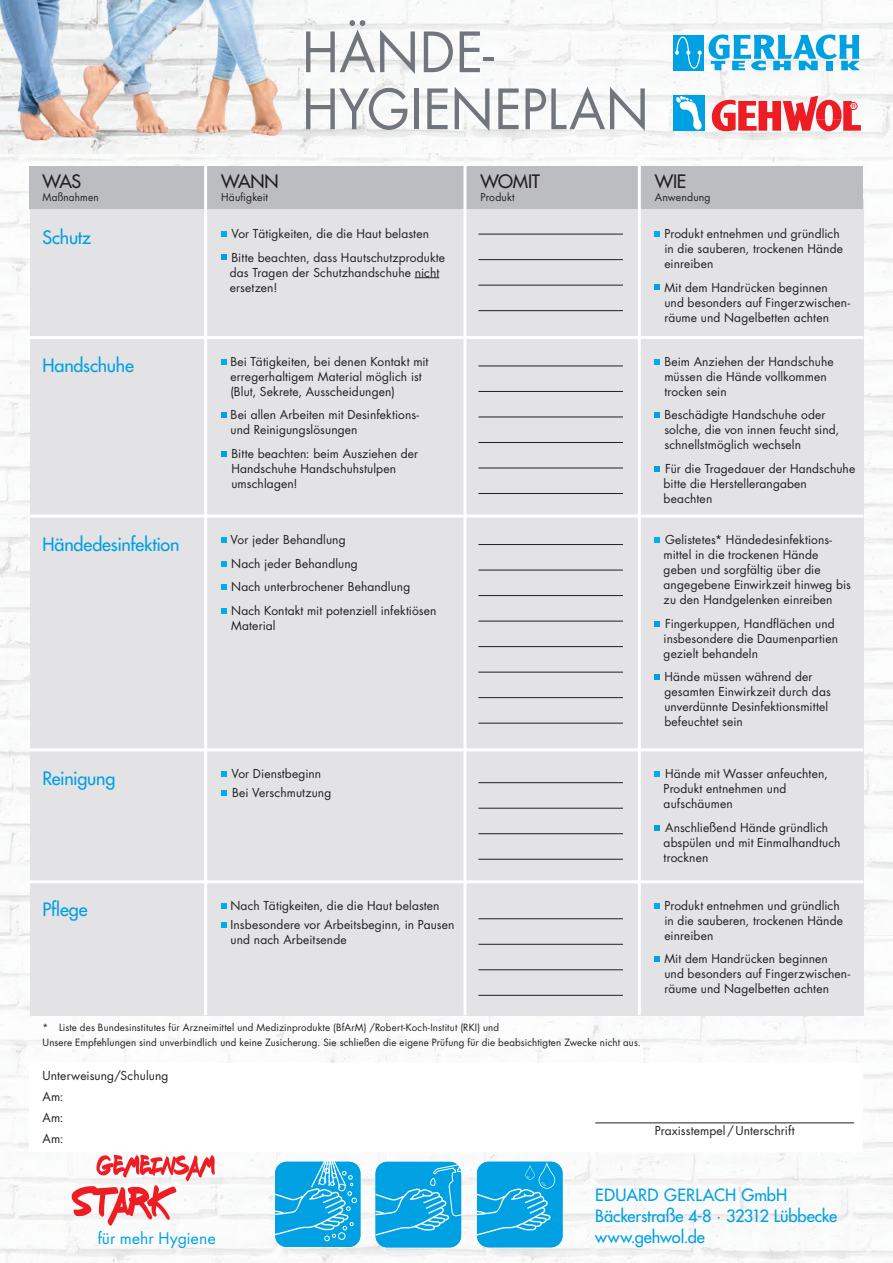
<style>
.page{position:relative;width:893px;height:1263px;background:#fff}
.page>*{position:absolute;margin:0;border:0;box-sizing:border-box;transform-origin:0 0}
.t1{font:54px/57px "Futura Std";letter-spacing:.005em;color:#71757c;scale:.96 1}
.t2{font:500 18px "Futura Std";letter-spacing:-.01em;color:#00a1e3}
.t3{font:500 18px "Futura Std";letter-spacing:-.015em;color:#231f20}
.t4{font:17.7px "Futura T";color:#00a1e3}
.t5{font:500 16.5px/20.7px "Futura Std";letter-spacing:-.005em;color:#00a1e3}
.t6{font:12px/15px "Futura Std";letter-spacing:.01em;color:#231f20}
.t7{font:10.5px "Futura Std";letter-spacing:.01em;color:#231f20}
.t8{font:10.5px "Futura Std";letter-spacing:.01em;color:#231f20;scale:.95 1}
.t9{font:9.75px/14.7px "Futura Std";letter-spacing:.015em;color:#231f20}
</style>
<div class="page">
<img style="left:0;top:0;width:893px;height:1263px">
<div style="left:30px;top:1063px;width:833px;height:89px;background:#fff"></div>
<div style="left:30px;top:199px;width:833px;height:816px;background:#e3e2e4"></div>
<div style="left:30px;top:166px;width:833px;height:42px;background:#bcbdc0"></div>
<div style="left:674px;top:95px;width:31px;height:36px;background:#00a1e3"></div>
<svg style="left:676px;top:96px;width:26px;height:34px"></svg>
<svg style="left:712px;top:96px;width:149px;height:35px"></svg>
<svg style="left:708px;top:34px;width:152px;height:36px"></svg>
<div style="left:673px;top:35px;width:31px;height:35px;background:#00a1e3"></div>
<svg style="left:675px;top:36px;width:27px;height:33px"></svg>
<svg style="left:415px;top:277px;width:24px;height:1px"></svg>
<svg style="left:221px;top:231px;width:5px;height:6px"></svg>
<svg style="left:221px;top:255px;width:5px;height:5px"></svg>
<svg style="left:221px;top:359px;width:5px;height:5px"></svg>
<svg style="left:221px;top:412px;width:5px;height:6px"></svg>
<svg style="left:221px;top:451px;width:5px;height:5px"></svg>
<svg style="left:221px;top:538px;width:5px;height:5px"></svg>
<svg style="left:221px;top:561px;width:5px;height:5px"></svg>
<svg style="left:221px;top:585px;width:5px;height:5px"></svg>
<svg style="left:221px;top:608px;width:5px;height:5px"></svg>
<svg style="left:221px;top:771px;width:5px;height:6px"></svg>
<svg style="left:221px;top:791px;width:5px;height:5px"></svg>
<svg style="left:221px;top:903px;width:5px;height:5px"></svg>
<svg style="left:221px;top:922px;width:5px;height:6px"></svg>
<hr style="left:204px;top:166px;width:3px;height:849px;background:#fff">
<hr style="left:463px;top:166px;width:3px;height:849px;background:#fff">
<hr style="left:638px;top:166px;width:3px;height:849px;background:#fff">
<hr style="left:595px;top:1122px;width:259px;height:1px;background:#231f20">
<svg style="left:655px;top:231px;width:5px;height:6px"></svg>
<svg style="left:655px;top:285px;width:5px;height:5px"></svg>
<svg style="left:655px;top:359px;width:5px;height:5px"></svg>
<svg style="left:655px;top:412px;width:5px;height:6px"></svg>
<svg style="left:655px;top:466px;width:5px;height:5px"></svg>
<svg style="left:655px;top:538px;width:5px;height:5px"></svg>
<svg style="left:655px;top:621px;width:5px;height:5px"></svg>
<svg style="left:655px;top:675px;width:5px;height:5px"></svg>
<svg style="left:655px;top:771px;width:5px;height:6px"></svg>
<svg style="left:655px;top:825px;width:5px;height:5px"></svg>
<svg style="left:655px;top:903px;width:5px;height:5px"></svg>
<svg style="left:655px;top:957px;width:5px;height:5px"></svg>
<hr style="left:478px;top:234px;width:145px;height:1px;background:#231f20">
<hr style="left:478px;top:259px;width:145px;height:1px;background:#231f20">
<hr style="left:478px;top:285px;width:145px;height:1px;background:#231f20">
<hr style="left:478px;top:310px;width:145px;height:1px;background:#231f20">
<hr style="left:478px;top:366px;width:145px;height:1px;background:#231f20">
<hr style="left:478px;top:391px;width:145px;height:1px;background:#231f20">
<hr style="left:478px;top:417px;width:145px;height:1px;background:#231f20">
<hr style="left:478px;top:442px;width:145px;height:1px;background:#231f20">
<hr style="left:478px;top:468px;width:145px;height:1px;background:#231f20">
<hr style="left:478px;top:493px;width:145px;height:1px;background:#231f20">
<hr style="left:478px;top:544px;width:145px;height:1px;background:#231f20">
<hr style="left:478px;top:570px;width:145px;height:1px;background:#231f20">
<hr style="left:478px;top:595px;width:145px;height:1px;background:#231f20">
<hr style="left:478px;top:621px;width:145px;height:1px;background:#231f20">
<hr style="left:478px;top:646px;width:145px;height:1px;background:#231f20">
<hr style="left:478px;top:672px;width:145px;height:1px;background:#231f20">
<hr style="left:478px;top:697px;width:145px;height:1px;background:#231f20">
<hr style="left:478px;top:723px;width:145px;height:1px;background:#231f20">
<hr style="left:478px;top:782px;width:145px;height:1px;background:#231f20">
<hr style="left:478px;top:808px;width:145px;height:1px;background:#231f20">
<hr style="left:478px;top:833px;width:145px;height:1px;background:#231f20">
<hr style="left:478px;top:859px;width:145px;height:1px;background:#231f20">
<hr style="left:478px;top:918px;width:145px;height:1px;background:#231f20">
<hr style="left:478px;top:944px;width:145px;height:1px;background:#231f20">
<hr style="left:478px;top:969px;width:145px;height:1px;background:#231f20">
<hr style="left:478px;top:995px;width:145px;height:1px;background:#231f20">
<hr style="left:30px;top:336px;width:833px;height:3px;background:#fff">
<hr style="left:30px;top:514px;width:833px;height:3px;background:#fff">
<hr style="left:30px;top:748px;width:833px;height:3px;background:#fff">
<hr style="left:30px;top:880px;width:833px;height:3px;background:#fff">
<img style="left:0;top:0;width:314px;height:176px">
<svg style="left:72px;top:1155px;width:143px;height:73px"></svg>
<div style="left:275px;top:1162px;width:85px;height:85px;background:#00a1e3;border-radius:12px"></div>
<svg style="left:275px;top:1159px;width:82px;height:83px"></svg>
<div style="left:376px;top:1162px;width:85px;height:85px;background:#00a1e3;border-radius:12px"></div>
<svg style="left:376px;top:1163px;width:92px;height:73px"></svg>
<div style="left:477px;top:1162px;width:86px;height:85px;background:#00a1e3;border-radius:12px"></div>
<svg style="left:477px;top:1162px;width:78px;height:73px"></svg>
<h1 class="t1" style="left:302px;top:24px;width:363px">HÄNDE-<br>HYGIENEPLAN</h1>
<h2 class="t3" style="left:43px;top:170px;width:40px">WAS</h2>
<p class="t8" style="left:43px;top:190px;width:61px">Maßnahmen</p>
<h2 class="t3" style="left:221px;top:170px;width:59px">WANN</h2>
<p class="t7" style="left:221px;top:190px;width:48px">Häufigkeit</p>
<h2 class="t3" style="left:480px;top:170px;width:61px">WOMIT</h2>
<p class="t7" style="left:480px;top:190px;width:36px">Produkt</p>
<h2 class="t3" style="left:655px;top:170px;width:33px">WIE</h2>
<p class="t7" style="left:655px;top:190px;width:57px">Anwendung</p>
<h2 class="t2" style="left:43px;top:227px;width:50px">Schutz</h2>
<p class="t6" style="left:231px;top:222px;width:215px;line-height:23.5px">Vor Tätigkeiten, die die Haut belasten<br>Bitte beachten, dass Hautschutzprodukte</p>
<p class="t6" style="left:230px;top:265px;width:211px">das Tragen der Schutzhandschuhe nicht ersetzen!</p>
<h2 class="t2" style="left:43px;top:354px;width:93px">Handschuhe</h2>
<p class="t6" style="left:230px;top:354px;width:200px">Bei Tätigkeiten, bei denen Kontakt mit erregerhaltigem Material möglich ist (Blut, Sekrete, Ausscheidungen)</p>
<p class="t6" style="left:231px;top:407px;width:190px">Bei allen Arbeiten mit Desinfektions&shy;und Reinigungslösungen</p>
<p class="t6" style="left:231px;top:446px;width:188px">Bitte beachten: beim Ausziehen der<br>Handschuhe Handschuhstulpen umschlagen!</p>
<h2 class="t2" style="left:43px;top:533px;width:139px">Händedesinfektion</h2>
<p class="t6" style="left:231px;top:528px;width:207px;line-height:23.5px">Vor jeder Behandlung<br>Nach jeder Behandlung<br>Nach unterbrochener Behandlung<br>Nach Kontakt mit potenziell infektiösen</p>
<p class="t6" style="left:231px;top:618px;width:46px">Material</p>
<p class="t6" style="left:664px;top:226px;width:180px">Produkt entnehmen und gründlich in die sauberen, trockenen Hände einreiben</p>
<p class="t6" style="left:664px;top:280px;width:187px">Mit dem Handrücken beginnen und besonders auf Fingerzwischen&shy;räume und Nagelbetten achten</p>
<p class="t6" style="left:664px;top:354px;width:171px">Beim Anziehen der Handschuhe müssen die Hände vollkommen trocken sein</p>
<p class="t6" style="left:664px;top:407px;width:176px">Beschädigte Handschuhe oder solche, die von innen feucht sind, schnellstmöglich wechseln</p>
<p class="t6" style="left:664px;top:461px;width:193px">Für die Tragedauer der Handschuhe bitte die Herstellerangaben beachten</p>
<p class="t6" style="left:664px;top:532px;width:189px">Gelistetes* Händedesinfektions&shy;mittel in die trockenen Hände geben und sorgfältig über die angegebene Einwirkzeit hinweg bis zu den Handgelenken einreiben</p>
<p class="t6" style="left:664px;top:616px;width:176px">Fingerkuppen, Handflächen und insbesondere die Daumenpartien gezielt behandeln</p>
<p class="t6" style="left:664px;top:669px;width:168px">Hände müssen während der gesamten Einwirkzeit durch das unverdünnte Desinfektionsmittel befeuchtet sein</p>
<h2 class="t2" style="left:43px;top:767px;width:74px">Reinigung</h2>
<h2 class="t2" style="left:43px;top:898px;width:46px">Pflege</h2>
<p class="t6" style="left:231px;top:764px;width:101px;line-height:19.2px">Vor Dienstbeginn<br>Bei Verschmutzung</p>
<p class="t6" style="left:230px;top:896px;width:226px;line-height:19.2px">Nach Tätigkeiten, die die Haut belasten<br>Insbesondere vor Arbeitsbeginn, in Pausen</p>
<p class="t6" style="left:231px;top:932px;width:118px">und nach Arbeitsende</p>
<p class="t9" style="left:43px;top:1020px;width:600px">* Liste des Bundesinstitutes für Arzneimittel und Medizinprodukte (BfArM) /Robert-Koch-Institut (RKI) und<br>Unsere Empfehlungen sind unverbindlich und keine Zusicherung. Sie schließen die eigene Prüfung für die beabsichtigten Zwecke nicht aus.</p>
<p class="t6" style="left:43px;top:1065px;width:127px;line-height:21px">Unterweisung/Schulung<br>Am:<br>Am:<br>Am:</p>
<p class="t6" style="left:664px;top:766px;width:166px">Hände mit Wasser anfeuchten,<br>Produkt entnehmen und aufschäumen</p>
<p class="t6" style="left:664px;top:820px;width:178px">Anschließend Hände gründlich abspülen und mit Einmalhandtuch trocknen</p>
<p class="t6" style="left:664px;top:898px;width:180px">Produkt entnehmen und gründlich in die sauberen, trockenen Hände einreiben</p>
<p class="t6" style="left:664px;top:952px;width:187px">Mit dem Handrücken beginnen und besonders auf Fingerzwischen&shy;räume und Nagelbetten achten</p>
<p class="t6" style="left:655px;top:1123px;width:141px">Praxisstempel/Unterschrift</p>
<h3 class="t4" style="left:98px;top:1228px;width:120px">für mehr Hygiene</h3>
<h3 class="t5" style="left:595px;top:1185px;width:243px">EDUARD GERLACH GmbH<br>Bäckerstraße 4-8 · 32312 Lübbecke www.gehwol.de</h3>
</div>
